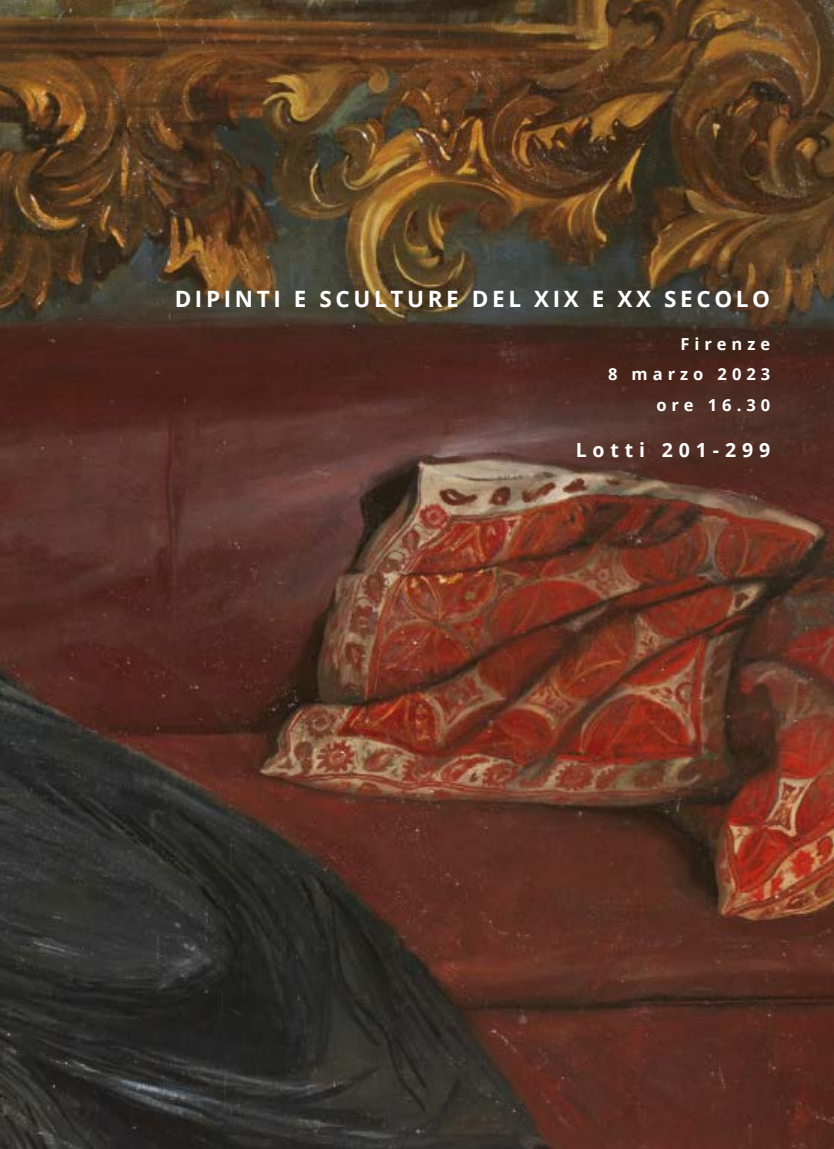
<style>
.page{position:relative;width:834px;height:1149px;background:#fff}
.page>*{position:absolute;margin:0;border:0;box-sizing:border-box;transform-origin:0 0}
.t1{font:700 22.5px "Open Sans";letter-spacing:.16em;color:#fff}
.t2{font:700 19.5px "Open Sans";letter-spacing:.3em;color:#fff}
.t3{font:700 16.5px/30.5px "Open Sans";letter-spacing:.3em;color:#fff;text-align:right}
</style>
<div class="page">
<img style="left:0;top:0;width:833px;height:1148px">
<p class="t1" style="left:175px;top:282px;width:597px">DIPINTI E SCULTURE DEL XIX E XX SECOLO</p>
<p class="t3" style="left:608px;top:328px;width:164px">Firenze<br>8 marzo 2023 ore 16.30</p>
<p class="t2" style="left:575px;top:436px;width:196px">Lotti 201-299</p>
</div>
